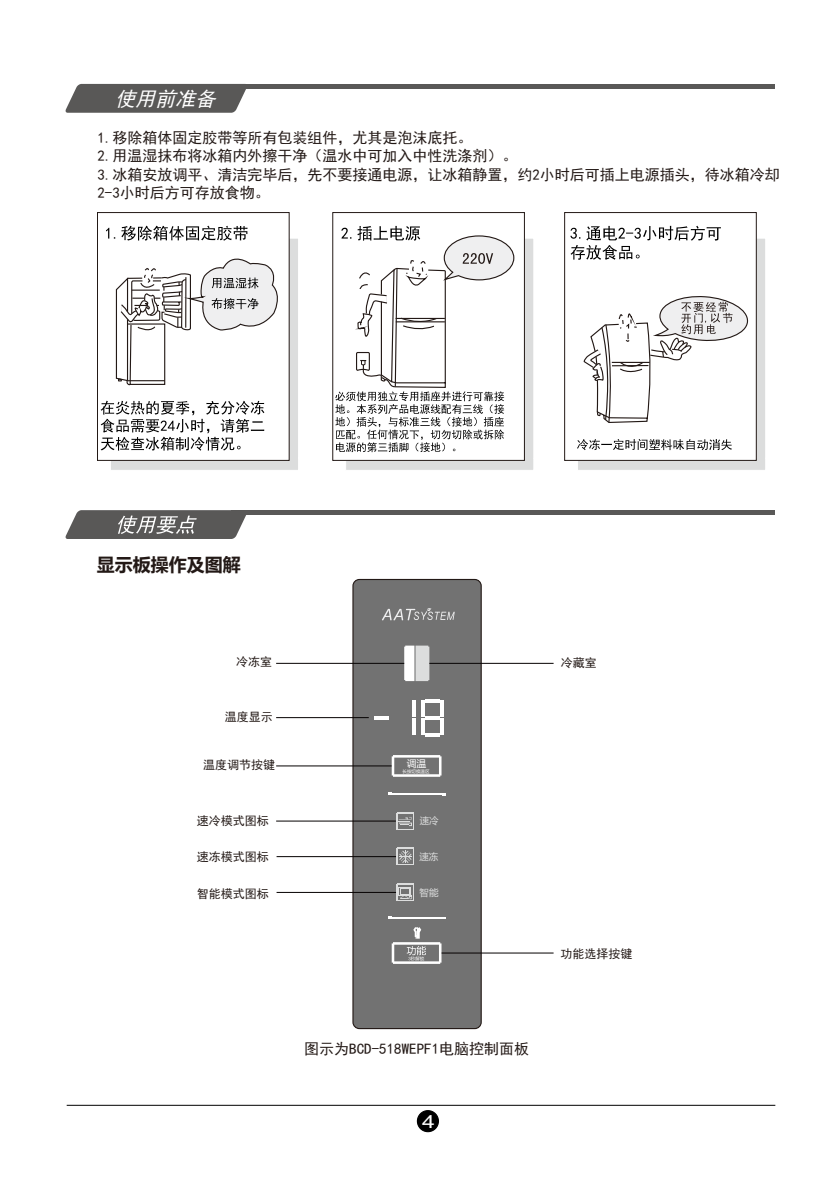
<style>
.page{position:relative;width:838px;height:1191px;background:#fff}
.page>*{position:absolute;margin:0;border:0;box-sizing:border-box;transform-origin:0 0}
.t1{font:italic 20px "Sim Hei";color:#fff}
.t2{font:700 18px "Microsoft Ya Hei";color:#231916}
.t3{font:18px "Arial";color:#fff;scale:1.29 1}
.t4{font:15px/18.4px "Sim Hei";color:#231916}
.t5{font:12px "Sim Hei";color:#231916}
.t6{font:9.8px "Microsoft Ya Hei";color:#fff}
.t7{font:9.6px "Microsoft Ya Hei";color:#dcdddd}
.t8{font:9.4px "Microsoft Ya Hei";color:#dcdddd}
.t9{font:4.6px "Microsoft Ya Hei";color:#fff}
</style>
<div class="page">
<hr style="left:67px;top:1104px;width:708px;height:1px;background:#000">
<div style="left:417px;top:1109px;width:22px;height:22px;background:#000;border:1px solid #000;border-radius:50%"></div>
<hr style="left:231px;top:510px;width:544px;height:4px;background:#595857">
<svg style="left:65px;top:510px;width:183px;height:29px;background:#747372"></svg>
<hr style="left:231px;top:84px;width:544px;height:4px;background:#595857">
<div style="left:110px;top:238px;width:188px;height:232px;background:#dcdddd"></div>
<svg style="left:97px;top:212px;width:193px;height:248px"></svg>
<div style="left:577px;top:238px;width:188px;height:232px;background:#dcdddd"></div>
<svg style="left:564px;top:212px;width:193px;height:248px"></svg>
<svg style="left:345px;top:238px;width:189px;height:232px;background:#d6d6d6"></svg>
<svg style="left:332px;top:212px;width:193px;height:248px"></svg>
<svg style="left:583px;top:295px;width:165px;height:128px"></svg>
<svg style="left:570px;top:226px;width:151px;height:34px"></svg>
<svg style="left:101px;top:400px;width:163px;height:50px"></svg>
<svg style="left:577px;top:439px;width:155px;height:11px"></svg>
<svg style="left:65px;top:83px;width:218px;height:304px"></svg>
<svg style="left:335px;top:226px;width:180px;height:226px"></svg>
<div style="left:352px;top:578px;width:130px;height:450px;background:#727272;border:1px solid #231916;border-radius:6px"></div>
<hr style="left:388px;top:916px;width:57px;height:1px;background:#fff">
<hr style="left:388px;top:793px;width:57px;height:1px;background:#fff">
<svg style="left:404px;top:645px;width:25px;height:36px"></svg>
<hr style="left:439px;top:756px;width:3px;height:19px;background:#fff">
<hr style="left:393px;top:774px;width:47px;height:2px;background:#fff">
<svg style="left:392px;top:756px;width:2px;height:19px"></svg>
<hr style="left:393px;top:754px;width:47px;height:3px;background:#fff">
<svg style="left:396px;top:883px;width:18px;height:18px"></svg>
<svg style="left:396px;top:847px;width:18px;height:18px"></svg>
<svg style="left:396px;top:812px;width:18px;height:17px"></svg>
<hr style="left:413px;top:700px;width:3px;height:16px;background:#fff">
<svg style="left:374px;top:716px;width:15px;height:3px"></svg>
<hr style="left:413px;top:718px;width:3px;height:16px;background:#fff">
<hr style="left:425px;top:699px;width:15px;height:3px;background:#fff">
<hr style="left:440px;top:700px;width:3px;height:16px;background:#fff">
<hr style="left:421px;top:700px;width:3px;height:16px;background:#fff">
<svg style="left:425px;top:716px;width:15px;height:3px"></svg>
<hr style="left:425px;top:732px;width:15px;height:3px;background:#fff">
<hr style="left:440px;top:718px;width:3px;height:16px;background:#fff">
<hr style="left:421px;top:718px;width:3px;height:16px;background:#fff">
<hr style="left:439px;top:943px;width:3px;height:19px;background:#fff">
<hr style="left:393px;top:961px;width:47px;height:2px;background:#fff">
<svg style="left:392px;top:943px;width:2px;height:19px"></svg>
<hr style="left:393px;top:941px;width:47px;height:3px;background:#fff">
<svg style="left:407px;top:927px;width:19px;height:33px"></svg>
<hr style="left:429px;top:662px;width:125px;height:1px;background:#050101">
<hr style="left:276px;top:717px;width:93px;height:1px;background:#050101">
<hr style="left:276px;top:662px;width:128px;height:1px;background:#050101">
<hr style="left:277px;top:856px;width:119px;height:1px;background:#050101">
<hr style="left:442px;top:952px;width:112px;height:1px;background:#050101">
<hr style="left:276px;top:820px;width:120px;height:1px;background:#050101">
<hr style="left:277px;top:891px;width:119px;height:1px;background:#050101">
<hr style="left:276px;top:765px;width:116px;height:1px;background:#050101">
<svg style="left:382px;top:608px;width:73px;height:12px"></svg>
<h1 class="t1" style="left:115px;top:88px;width:107px">使用前准备</h1>
<p class="t4" style="left:97px;top:129px;width:684px">1.移除箱体固定胶带等所有包装组件，尤其是泡沫底托。<br>2.用温湿抹布将冰箱内外擦干净（温水中可加入中性洗涤剂）。<br>3.冰箱安放调平、清洁完毕后，先不要接通电源，让冰箱静置，约2小时后可插上电源插头，待冰箱冷却2-3小时后方可存放食物。</p>
<p class="t2" style="left:97px;top:556px;width:145px">显示板操作及图解</p>
<p class="t5" style="left:236px;top:655px;width:37px">冷冻室</p>
<p class="t5" style="left:561px;top:656px;width:37px">冷藏室</p>
<p class="t5" style="left:225px;top:710px;width:49px">温度显示</p>
<p class="t5" style="left:203px;top:758px;width:73px">温度调节按键</p>
<p class="t5" style="left:197px;top:814px;width:73px">速冷模式图标</p>
<p class="t5" style="left:197px;top:850px;width:73px">速冻模式图标</p>
<p class="t5" style="left:197px;top:887px;width:73px">智能模式图标</p>
<p class="t6" style="left:407px;top:758px;width:21px">调温</p>
<p class="t9" style="left:403px;top:769px;width:29px">长按切换温区</p>
<p class="t8" style="left:420px;top:816px;width:20px">速冷</p>
<p class="t8" style="left:420px;top:852px;width:20px">速冻</p>
<p class="t7" style="left:420px;top:887px;width:21px">智能</p>
<p class="t5" style="left:561px;top:946px;width:73px">功能选择按键</p>
<p class="t4" style="left:304px;top:1039px;width:226px">图示为BCD-518WEPF1电脑控制面板</p>
<p class="t3" style="left:422px;top:1113px;width:12px">4</p>
</div>
